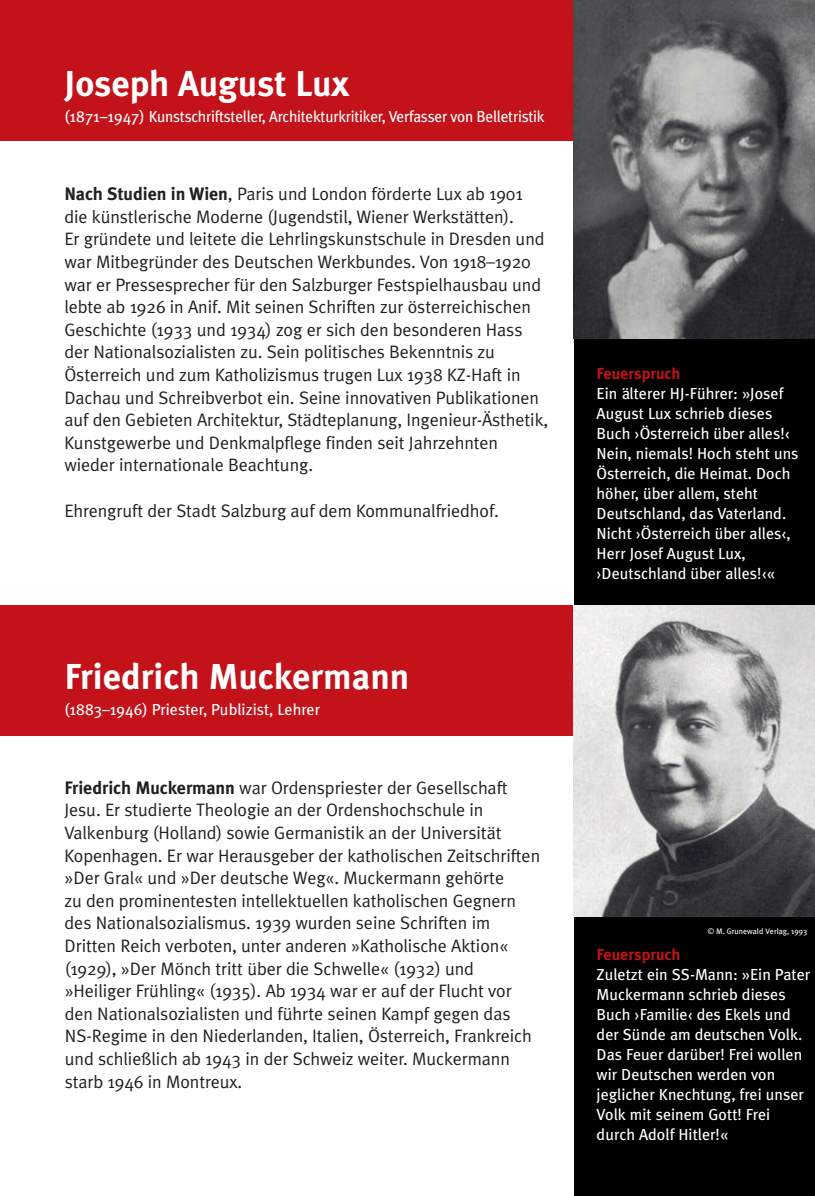
<style>
.page{position:relative;width:815px;height:1196px;background:#fff}
.page>*{position:absolute;margin:0;border:0;box-sizing:border-box;transform-origin:0 0}
.t1{font:700 36px "Meta Plus";color:#fff}
.t2{font:18px/22.6px "Meta Plus Normal";letter-spacing:-.005em;color:#231f20}
.t3{font:16px/20px "Meta Plus";color:#fff}
.t4{font:700 16px "Meta Plus";color:#c4121a}
.t5{font:8px "Meta Plus";color:#fff}
.s1{font-family:"Meta Plus";font-weight:700}
</style>
<div class="page">
<div style="left:0;top:0;width:815px;height:140px;background:#c4121a"></div>
<div style="left:0;top:605px;width:815px;height:130px;background:#c4121a"></div>
<div style="left:574px;top:9px;width:241px;height:596px;background:#000001"></div>
<div style="left:574px;top:605px;width:241px;height:591px;background:#000001"></div>
<img style="left:574px;top:0;width:241px;height:339px">
<img style="left:574px;top:605px;width:241px;height:311px">
<h1 class="t1" style="left:64px;top:62px;width:287px">Joseph August Lux</h1>
<p class="t3" style="left:64px;top:106px;width:482px">(1871–1947) Kunstschriftsteller, Architekturkritiker, Verfasser von Belletristik</p>
<p class="t2" style="left:64px;top:183px;width:485px"><span class="s1">Nach Studien in Wien</span>, Paris und London förderte Lux ab 1901 die künstlerische Moderne (Jugendstil, Wiener Werkstätten).<br>Er gründete und leitete die Lehrlingskunstschule in Dresden und war Mitbegründer des Deutschen Werkbundes. Von 1918–1920 war er Pressesprecher für den Salzburger Festspielhausbau und lebte ab 1926 in Anif. Mit seinen Schriften zur österreichischen Geschichte (1933 und 1934) zog er sich den besonderen Hass der Nationalsozialisten zu. Sein politisches Bekenntnis zu Österreich und zum Katholizismus trugen Lux 1938 KZ-Haft in Dachau und Schreibverbot ein. Seine innovativen Publikationen auf den Gebieten Architektur, Städteplanung, Ingenieur-Ästhetik, Kunstgewerbe und Denkmalpflege finden seit Jahrzehnten wieder internationale Beachtung.</p>
<p class="t2" style="left:64px;top:499px;width:436px">Ehrengruft der Stadt Salzburg auf dem Kommunalfriedhof.</p>
<h1 class="t1" style="left:64px;top:656px;width:347px">Friedrich Muckermann</h1>
<p class="t3" style="left:64px;top:699px;width:257px">(1883–1946) Priester, Publizist, Lehrer</p>
<p class="t2" style="left:64px;top:776px;width:477px"><span class="s1">Friedrich Muckermann</span> war Ordenspriester der Gesellschaft Jesu. Er studierte Theologie an der Ordenshochschule in Valkenburg (Holland) sowie Germanistik an der Universität Kopenhagen. Er war Herausgeber der katholischen Zeitschriften »Der Gral« und »Der deutsche Weg«. Muckermann gehörte<br>zu den prominentesten intellektuellen katholischen Gegnern des Nationalsozialismus. 1939 wurden seine Schriften im Dritten Reich verboten, unter anderen »Katholische Aktion« (1929), »Der Mönch tritt über die Schwelle« (1932) und »Heiliger Frühling« (1935). Ab 1934 war er auf der Flucht vor den Nationalsozialisten und führte seinen Kampf gegen das NS-Regime in den Niederlanden, Italien, Österreich, Frankreich und schließlich ab 1943 in der Schweiz weiter. Muckermann starb 1946 in Montreux.</p>
<p class="t4" style="left:597px;top:364px;width:85px">Feuerspruch</p>
<p class="t3" style="left:597px;top:383px;width:203px">Ein älterer HJ-Führer: »Josef<br>August Lux schrieb dieses<br>Buch ›Österreich über alles!‹<br>Nein, niemals! Hoch steht uns<br>Österreich, die Heimat. Doch höher, über allem, steht<br>Deutschland, das Vaterland.<br>Nicht ›Österreich über alles‹,<br>Herr Josef August Lux, ›Deutschland über alles!‹«</p>
<p class="t5" style="left:708px;top:927px;width:101px">© M. Grunewald Verlag, 1993</p>
<p class="t4" style="left:597px;top:945px;width:85px">Feuerspruch</p>
<p class="t3" style="left:597px;top:965px;width:215px">Zuletzt ein SS-Mann: »Ein Pater<br>Muckermann schrieb dieses<br>Buch ›Familie‹ des Ekels und der Sünde am deutschen Volk.<br>Das Feuer darüber! Frei wollen wir Deutschen werden von jeglicher Knechtung, frei unser<br>Volk mit seinem Gott! Frei durch Adolf Hitler!«</p>
</div>
